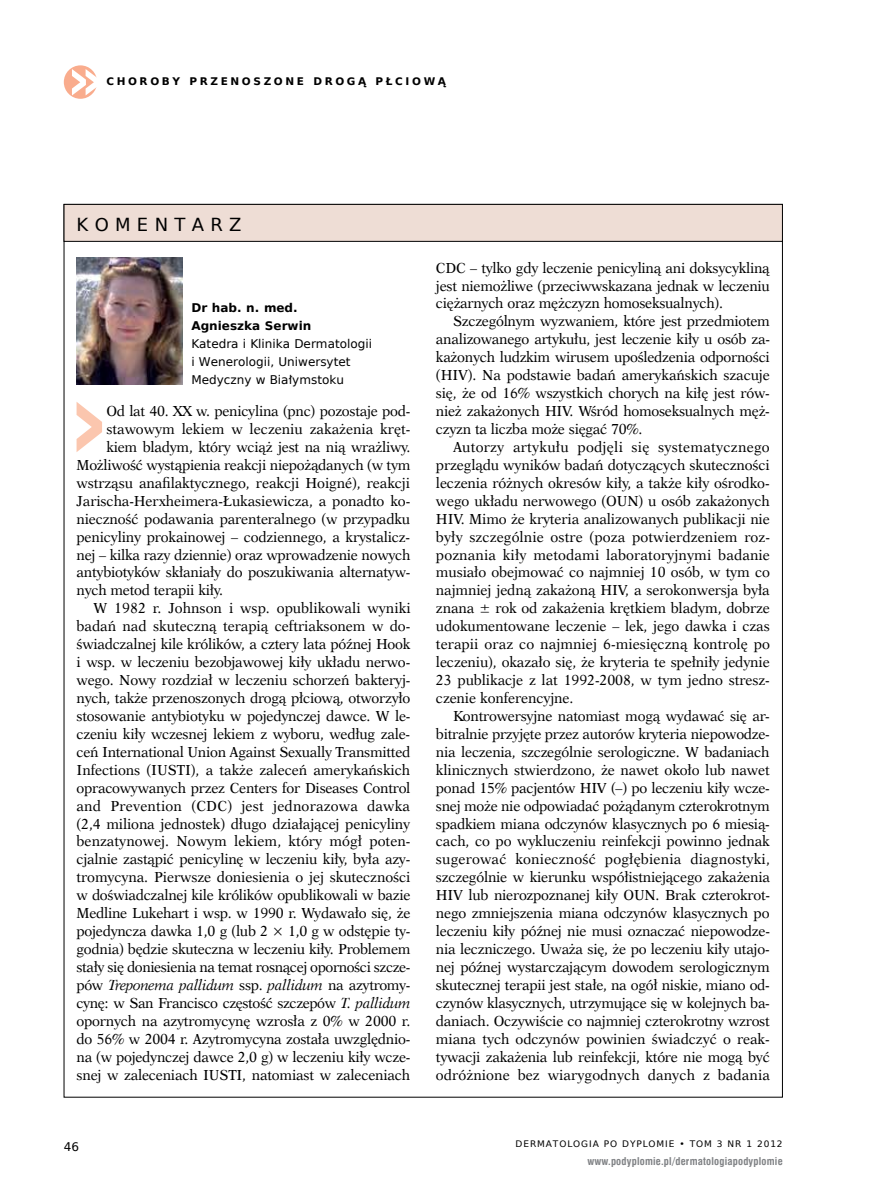
<style>
.page{position:relative;width:872px;height:1191px;background:#fff}
.page>*{position:absolute;margin:0;border:0;box-sizing:border-box;transform-origin:0 0}
.t1{font:18px "Prima Sans EU";letter-spacing:.35em;color:#000}
.t2{font:14.55px/18px "Dutch 823 EU";letter-spacing:-.02em;color:#000;text-align:justify;scale:.96 1}
.t3{font:14.55px "Dutch 823 EU";color:#000;scale:.96 1}
.t4{font:italic 14.55px "Dutch 823 EU";letter-spacing:-.025em;color:#000;scale:.96 1}
.t5{font:14.55px "Dutch 823 EU";letter-spacing:.01em;color:#000;scale:.96 1}
.t6{font:12px/18px "Prima Sans EU";color:#000}
.t7{font:700 12px/18px "Prima Sans EU";color:#000}
.t8{font:700 10.5px "Swis 721 Cn EU";letter-spacing:.02em;color:#808285}
.t9{font:700 10.5px "Prima Sans EU";letter-spacing:.25em;color:#000}
.t10{font:9px "Prima Sans EU";letter-spacing:.1em;color:#000}
.s1{font-style:normal}
.s2{font-style:italic}
</style>
<div class="page">
<div style="left:64px;top:65px;width:33px;height:34px;background:#f9ac8d;border-radius:50%"></div>
<svg style="left:72px;top:69px;width:25px;height:26px"></svg>
<div style="left:64px;top:204px;width:718px;height:37px;background:#eeddd5"></div>
<div style="left:64px;top:204px;width:718px;height:38px;border:1px solid #000"></div>
<svg style="left:77px;top:402px;width:25px;height:50px"></svg>
<img style="left:77px;top:257px;width:106px;height:127px">
<p class="t9" style="left:106px;top:74px;width:341px">CHOROBY PRZENOSZONE DROGĄ PŁCIOWĄ</p>
<p class="t1" style="left:77px;top:211px;width:166px">KomeNTarZ</p>
<p class="t7" style="left:191px;top:298px;width:121px">DR HAB. N. MED.<br>AGNIESZKA SERWIN</p>
<p class="t6" style="left:191px;top:334px;width:182px">Katedra i Klinika Dermatologii i Wenerologii, Uniwersytet medyczny w Białymstoku</p>
<p class="t2" style="left:106px;top:402px;width:318px">Od lat 40. XX w. penicylina (pnc) pozostaje pod-</p>
<p class="t3" style="left:106px;top:420px;width:318px">stawowym lekiem w leczeniu zakażenia kręt-</p>
<p class="t2" style="left:106px;top:438px;width:318px">kiem bladym, który wciąż jest na nią wrażliwy.</p>
<p class="t2" style="left:77px;top:456px;width:349px">Możliwość wystąpienia reakcji niepożądanych (w tym</p>
<p class="t2" style="left:77px;top:474px;width:349px">wstrząsu anafilaktycznego, reakcji Hoigné), reakcji</p>
<p class="t2" style="left:77px;top:492px;width:349px">Jarischa-Herxheimera-Łukasiewicza, a ponadto ko-</p>
<p class="t2" style="left:77px;top:510px;width:349px">nieczność podawania parenteralnego (w przypadku</p>
<p class="t2" style="left:77px;top:527px;width:349px">penicyliny prokainowej – codziennego, a krystalicz-</p>
<p class="t2" style="left:77px;top:545px;width:349px">nej – kilka razy dziennie) oraz wprowadzenie nowych</p>
<p class="t2" style="left:77px;top:563px;width:349px">antybiotyków skłaniały do poszukiwania alternatyw-</p>
<p class="t2" style="left:77px;top:581px;width:154px">nych metod terapii kiły.</p>
<p class="t3" style="left:94px;top:599px;width:332px">W 1982 r. Johnson i wsp. opublikowali wyniki</p>
<p class="t2" style="left:77px;top:617px;width:349px">badań nad skuteczną terapią ceftriaksonem w do-</p>
<p class="t2" style="left:77px;top:635px;width:349px">świadczalnej kile królików, a cztery lata późnej Hook</p>
<p class="t2" style="left:77px;top:653px;width:349px">i wsp. w leczeniu bezobjawowej kiły układu nerwo-</p>
<p class="t2" style="left:77px;top:671px;width:349px">wego. Nowy rozdział w leczeniu schorzeń bakteryj-</p>
<p class="t2" style="left:77px;top:689px;width:349px">nych, także przenoszonych drogą płciową, otworzyło</p>
<p class="t2" style="left:77px;top:707px;width:349px">stosowanie antybiotyku w pojedynczej dawce. W le-</p>
<p class="t2" style="left:77px;top:725px;width:349px">czeniu kiły wczesnej lekiem z wyboru, według zale-</p>
<p class="t2" style="left:77px;top:743px;width:349px">ceń International Union Against Sexually Transmitted</p>
<p class="t2" style="left:77px;top:760px;width:349px">Infections (IUSTI), a także zaleceń amerykańskich</p>
<p class="t2" style="left:77px;top:778px;width:349px">opracowywanych przez Centers for Diseases Control</p>
<p class="t5" style="left:77px;top:796px;width:349px">and Prevention (CDC) jest jednorazowa dawka</p>
<p class="t2" style="left:77px;top:814px;width:349px">(2,4 miliona jednostek) długo działającej penicyliny</p>
<p class="t3" style="left:77px;top:832px;width:349px">benzatynowej. Nowym lekiem, który mógł poten-</p>
<p class="t2" style="left:77px;top:850px;width:349px">cjalnie zastąpić penicylinę w leczeniu kiły, była azy-</p>
<p class="t2" style="left:77px;top:868px;width:349px">tromycyna. Pierwsze doniesienia o jej skuteczności</p>
<p class="t2" style="left:77px;top:886px;width:349px">w doświadczalnej kile królików opublikowali w bazie</p>
<p class="t2" style="left:77px;top:904px;width:349px">Medline Lukehart i wsp. w 1990 r. Wydawało się, że</p>
<p class="t2" style="left:77px;top:922px;width:349px">pojedyncza dawka 1,0 g (lub 2 × 1,0 g w odstępie ty-</p>
<p class="t2" style="left:77px;top:940px;width:349px">godnia) będzie skuteczna w leczeniu kiły. Problemem</p>
<p class="t2" style="left:77px;top:958px;width:349px">stały się doniesienia na temat rosnącej oporności szcze-</p>
<p class="t4" style="left:77px;top:975px;width:349px"><span class="s1">pów</span> Treponema pallidum <span class="s1">ssp.</span> pallidum <span class="s1">na azytromy-</span></p>
<p class="t2" style="left:77px;top:994px;width:349px">cynę: w San Francisco częstość szczepów <span class="s2">T. pallidum</span></p>
<p class="t2" style="left:77px;top:1011px;width:349px">opornych na azytromycynę wzrosła z 0% w 2000 r.</p>
<p class="t2" style="left:77px;top:1029px;width:349px">do 56% w 2004 r. Azytromycyna została uwzględnio-</p>
<p class="t2" style="left:77px;top:1047px;width:349px">na (w pojedynczej dawce 2,0 g) w leczeniu kiły wcze-</p>
<p class="t2" style="left:77px;top:1065px;width:349px">snej w zaleceniach IUSTI, natomiast w zaleceniach</p>
<p class="t6" style="left:64px;top:1137px;width:17px">46</p>
<p class="t2" style="left:436px;top:259px;width:349px">CDC – tylko gdy leczenie penicyliną ani doksycykliną jest niemożliwe (przeciwwskazana jednak w leczeniu ciężarnych oraz mężczyzn homoseksualnych).</p>
<p class="t2" style="left:436px;top:312px;width:349px;text-indent:17px">Szczególnym wyzwaniem, które jest przedmiotem analizowanego artykułu, jest leczenie kiły u osób za&shy;każonych ludzkim wirusem upośledzenia odporności (HIV). Na podstawie badań amerykańskich szacuje się, że od 16% wszystkich chorych na kiłę jest rów&shy;nież zakażonych HIV. Wśród homoseksualnych męż&shy;czyzn ta liczba może sięgać 70%.</p>
<p class="t2" style="left:436px;top:438px;width:349px;text-indent:17px">Autorzy artykułu podjęli się systematycznego przeglądu wyników badań dotyczących skuteczności leczenia różnych okresów kiły, a także kiły ośrodko&shy;wego układu nerwowego (OUN) u osób zakażonych HIV. Mimo że kryteria analizowanych publikacji nie były szczególnie ostre (poza potwierdzeniem roz&shy;poznania kiły metodami laboratoryjnymi badanie musiało obejmować co najmniej 10 osób, w tym co najmniej jedną zakażoną HIV, a serokonwersja była znana ± rok od zakażenia krętkiem bladym, dobrze udokumentowane leczenie – lek, jego dawka i czas terapii oraz co najmniej 6-miesięczną kontrolę po leczeniu), okazało się, że kryteria te spełniły jedynie 23 publikacje z lat 1992-2008, w tym jedno stresz&shy;czenie konferencyjne.</p>
<p class="t2" style="left:436px;top:707px;width:349px;text-indent:17px">Kontrowersyjne natomiast mogą wydawać się ar&shy;bitralnie przyjęte przez autorów kryteria niepowodze&shy;nia leczenia, szczególnie serologiczne. W badaniach klinicznych stwierdzono, że nawet około lub nawet ponad 15% pacjentów HIV (–) po leczeniu kiły wcze&shy;snej może nie odpowiadać pożądanym czterokrotnym spadkiem miana odczynów klasycznych po 6 miesią&shy;cach, co po wykluczeniu reinfekcji powinno jednak sugerować konieczność pogłębienia diagnostyki, szczególnie w kierunku współistniejącego zakażenia HIV lub nierozpoznanej kiły OUN. Brak czterokrot&shy;nego zmniejszenia miana odczynów klasycznych po leczeniu kiły późnej nie musi oznaczać niepowodze&shy;nia leczniczego. Uważa się, że po leczeniu kiły utajo&shy;nej późnej wystarczającym dowodem serologicznym skutecznej terapii jest stałe, na ogół niskie, miano od&shy;czynów klasycznych, utrzymujące się w kolejnych ba&shy;daniach. Oczywiście co najmniej czterokrotny wzrost miana tych odczynów powinien świadczyć o reak&shy;tywacji zakażenia lub reinfekcji, które nie mogą być odróżnione bez wiarygodnych danych z badania</p>
<p class="t10" style="left:515px;top:1137px;width:268px">DermaTologia po Dyplomie • Tom 3 Nr 1 2012</p>
<p class="t8" style="left:587px;top:1155px;width:197px">www.podyplomie.pl/dermatologiapodyplomie</p>
</div>
